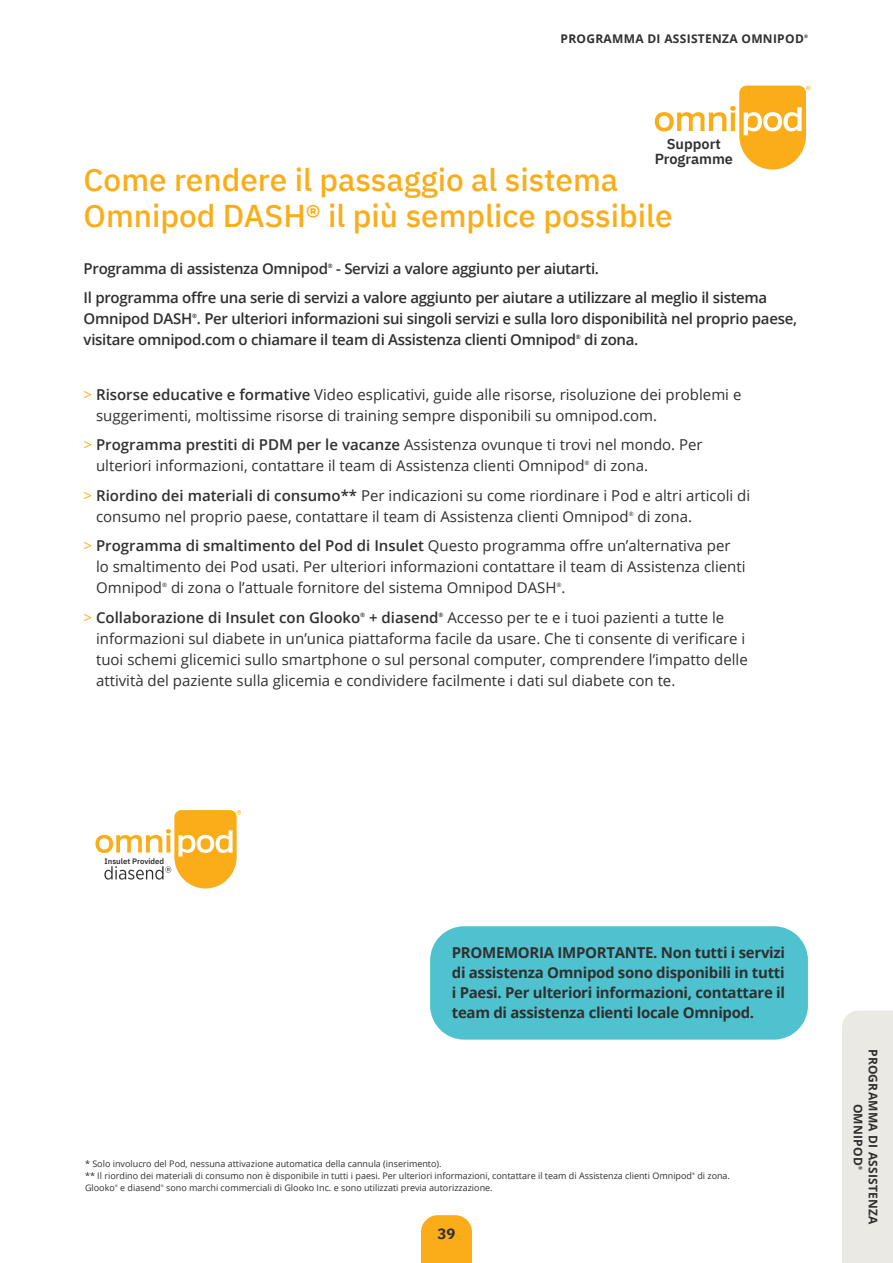
<style>
.page{position:relative;width:893px;height:1263px;background:#fff}
.page>*{position:absolute;margin:0;border:0;box-sizing:border-box;transform-origin:0 0}
.t1{font:500 31.5px/36px "IBM Plex Sans";color:#faad19}
.t2{font:15px/21px "Open Sans";color:#312f30}
.t3{font:600 15px/21px "Open Sans";letter-spacing:-.02em;color:#312f30}
.screen_captions{font:700 15px/19.8px "Open Sans";letter-spacing:-.02em;color:#312f30;text-align:justify}
.t4{font:600 15px "Open Sans";color:#312f30}
.t5{font:700 15px "IBM Plex Sans";color:#312f30}
.t6{font:600 14.55px/14.5px "IBM Plex Sans";color:#312f30;text-align:center}
.Tab_Text_10pt{font:700 12px/15px "Open Sans";letter-spacing:.02em;color:#312f30;text-align:center}
.Text_7_8{font:9px "Open Sans";color:#312f30}
.t7{font:600 7.8px "IBM Plex Sans";color:#312f30}
.t8{font:600 6px "Open Sans";color:#312f30}
.t9{font:6px "Open Sans";color:#312f30}
.Tab_Text_10pt-2{font:700 4.8px "Open Sans";color:#312f30}
.Text_7_8-2{font:3.6px "Open Sans";color:#312f30}
.s1{color:#faad19}
.s2{font-weight:600}
.s3{font-weight:400;color:#faad19}
</style>
<div class="page">
<svg style="left:421px;top:1215px;width:51px;height:48px;background:#fab125"></svg>
<svg style="left:655px;top:86px;width:156px;height:84px"></svg>
<svg style="left:95px;top:810px;width:146px;height:78px"></svg>
<div style="left:430px;top:926px;width:378px;height:113px;background:#4ec3cf;border-radius:34px"></div>
<div style="left:842px;top:1010px;width:51px;height:253px;background:#eae9e3"></div>
<p class="Tab_Text_10pt" style="left:560px;top:31px;width:245px">PROGRAMMA DI ASSISTENZA OMNIPOD</p>
<p class="Tab_Text_10pt-2" style="left:804px;top:33px;width:5px">®</p>
<p class="t6" style="left:655px;top:136px;width:80px">Support<br>Programme</p>
<p class="t1" style="left:84px;top:159px;width:590px">Come rendere il passaggio al sistema<br>Omnipod DASH® il più semplice possibile</p>
<p class="t3" style="left:84px;top:257px;width:246px">Programma di assistenza Omnipod</p>
<p class="t8" style="left:328px;top:261px;width:6px">®</p>
<p class="t3" style="left:336px;top:257px;width:264px">- Servizi a valore aggiunto per aiutarti.</p>
<p class="t3" style="left:84px;top:287px;width:715px">Il programma offre una serie di servizi a valore aggiunto per aiutare a utilizzare al meglio il sistema<br>Omnipod DASH . Per ulteriori informazioni sui singoli servizi e sulla loro disponibilità nel proprio paese,</p>
<p class="t8" style="left:192px;top:312px;width:6px">®</p>
<p class="t3" style="left:84px;top:329px;width:494px">visitare omnipod.com o chiamare il team di Assistenza clienti Omnipod</p>
<p class="t8" style="left:576px;top:333px;width:6px">®</p>
<p class="t3" style="left:584px;top:329px;width:56px">di zona.</p>
<p class="t2" style="left:96px;top:383px;width:647px;text-indent:-12px"><span class="s1">&gt;</span> <span class="s2">Risorse educative e formative</span> Video esplicativi, guide alle risorse, risoluzione dei problemi e suggerimenti, moltissime risorse di training sempre disponibili su omnipod.com.</p>
<p class="t2" style="left:96px;top:434px;width:608px;text-indent:-12px"><span class="s1">&gt;</span> <span class="s2">Programma prestiti di PDM per le vacanze</span> Assistenza ovunque ti trovi nel mondo. Per ulteriori informazioni, contattare il team di Assistenza clienti Omnipod</p>
<p class="t9" style="left:585px;top:459px;width:6px">®</p>
<p class="t2" style="left:594px;top:455px;width:56px">di zona.</p>
<p class="t2" style="left:96px;top:485px;width:656px;text-indent:-12px"><span class="s1">&gt;</span> <span class="s2">Riordino dei materiali di consumo**</span> Per indicazioni su come riordinare i Pod e altri articoli di consumo nel proprio paese, contattare il team di Assistenza clienti Omnipod</p>
<p class="t9" style="left:629px;top:510px;width:6px">®</p>
<p class="t2" style="left:638px;top:506px;width:56px">di zona.</p>
<p class="t2" style="left:96px;top:535px;width:651px;text-indent:-12px"><span class="s1">&gt;</span> <span class="s2">Programma di smaltimento del Pod di Insulet</span> Questo programma offre un’alternativa per lo smaltimento dei Pod usati. Per ulteriori informazioni contattare il team di Assistenza clienti<br>Omnipod</p>
<p class="t9" style="left:162px;top:581px;width:6px">®</p>
<p class="t2" style="left:171px;top:577px;width:396px">di zona o l’attuale fornitore del sistema Omnipod DASH .</p>
<p class="t9" style="left:556px;top:581px;width:6px">®</p>
<p class="t4" style="left:84px;top:607px;width:278px"><span class="s3">&gt;</span> Collaborazione di Insulet con Glooko</p>
<p class="t8" style="left:360px;top:611px;width:6px">®</p>
<p class="t4" style="left:369px;top:607px;width:71px">+ diasend</p>
<p class="t8" style="left:439px;top:611px;width:6px">®</p>
<p class="t2" style="left:96px;top:607px;width:653px;text-indent:351px">Accesso per te e i tuoi pazienti a tutte le informazioni sul diabete in un’unica piattaforma facile da usare. Che ti consente di verificare i tuoi schemi glicemici sullo smartphone o sul personal computer, comprendere l’impatto delle attività del paziente sulla glicemia e condividere facilmente i dati sul diabete con te.</p>
<p class="t7" style="left:104px;top:855px;width:61px">Insulet Provided</p>
<p class="screen_captions" style="left:452px;top:942px;width:335px">PROMEMORIA IMPORTANTE. Non tutti i servizi di assistenza Omnipod sono disponibili in tutti i Paesi. Per ulteriori informazioni, contattare il team di assistenza clienti locale Omnipod.</p>
<p class="Text_7_8" style="left:85px;top:1157px;width:358px">* Solo involucro del Pod, nessuna attivazione automatica della cannula (inserimento).</p>
<p class="Text_7_8" style="left:85px;top:1169px;width:608px">** Il riordino dei materiali di consumo non è disponibile in tutti i paesi. Per ulteriori informazioni, contattare il team di Assistenza clienti Omnipod</p>
<p class="Text_7_8-2" style="left:692px;top:1171px;width:4px">®</p>
<p class="Text_7_8" style="left:697px;top:1169px;width:34px">di zona.</p>
<p class="Text_7_8" style="left:85px;top:1181px;width:31px">Glooko</p>
<p class="Text_7_8-2" style="left:115px;top:1183px;width:4px">®</p>
<p class="Text_7_8" style="left:120px;top:1181px;width:42px">e diasend</p>
<p class="Text_7_8-2" style="left:161px;top:1183px;width:4px">®</p>
<p class="Text_7_8" style="left:166px;top:1181px;width:328px">sono marchi commerciali di Glooko Inc. e sono utilizzati previa autorizzazione.</p>
<p class="t5" style="left:437px;top:1222px;width:19px">39</p>
<p class="Tab_Text_10pt" style="left:881px;top:1049px;width:177px;rotate:90deg">PROGRAMMA DI ASSISTENZA<br>OMNIPOD</p>
<p class="Tab_Text_10pt-2" style="left:864px;top:1166px;width:5px;rotate:90deg">®</p>
</div>
